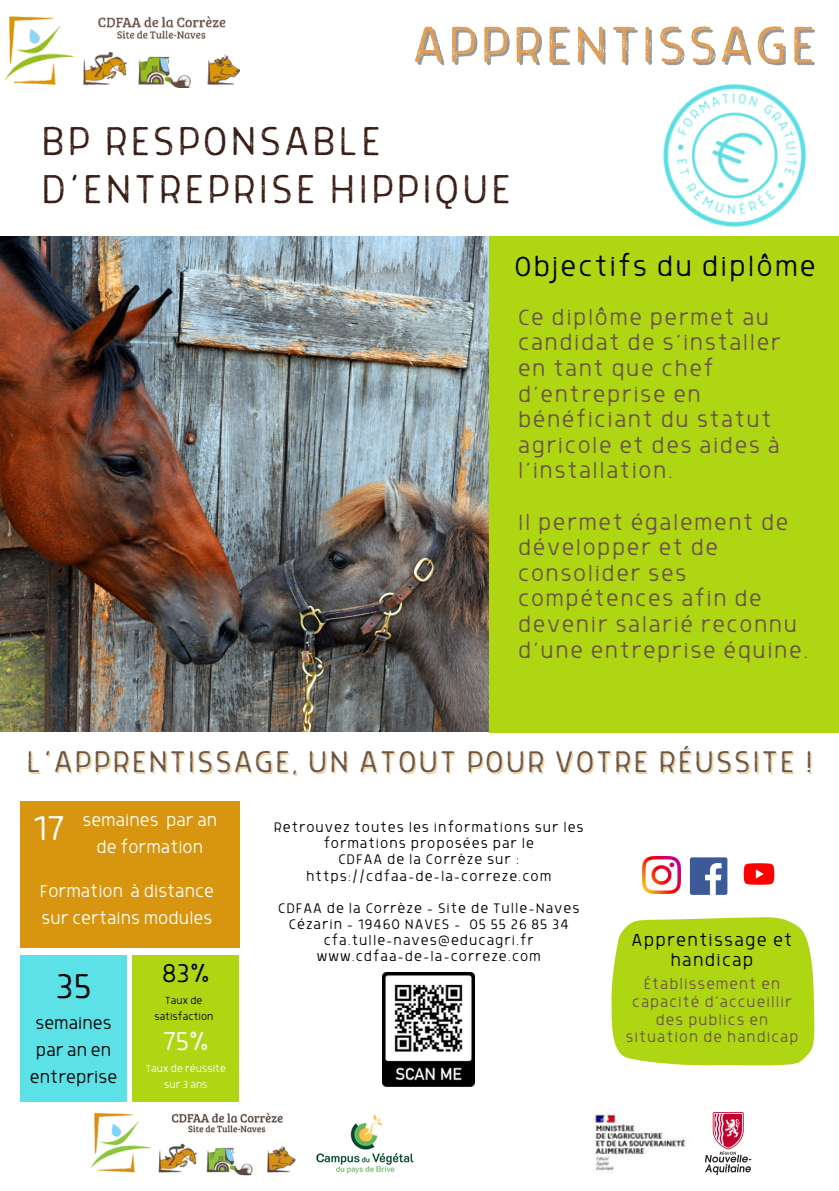
<style>
.page{position:relative;width:839px;height:1191px;background:#fff}
.page>*{position:absolute;margin:0;border:0;box-sizing:border-box;transform-origin:0 0}
.t1{font:59px "Grimpt Print Light Rust";letter-spacing:.06em;color:#e19e56}
.t2{font:46.6px "Grimpt Print Light Rust";letter-spacing:.06em;color:#3a1f18}
.t3{font:39.8px "Grimpt Print Light Rust";color:#fff}
.t4{font:39.8px "Grimpt Print Light Rust";color:#000}
.t5{font:34.6px "Grimpt Print Light Rust";letter-spacing:.06em;color:#695347}
.t6{font:32px "Grimpt Print Light Rust";letter-spacing:.06em;color:#000}
.t7{font:29.8px "Grimpt Print Light Rust";color:#000}
.t8{font:29.8px "Grimpt Print Light Rust";color:#fff}
.t9{font:25.4px/25.6px "Grimpt Print Light Rust";letter-spacing:.06em;color:#695347}
.t10{font:20.2px/20.6px "Grimpt Print Light Rust";letter-spacing:.06em;color:#000;text-align:center}
.t11{font:19.8px/27px "Grimpt Print Light Rust";color:#fff;text-align:center}
.t12{font:19.8px/27px "Grimpt Print Light Rust";color:#000;text-align:center}
.t13{font:17.2px/17.6px "Grimpt Print Light Rust";letter-spacing:.06em;color:#695347;text-align:center}
.t14{font:16px/16px "Grimpt Print Light Rust";letter-spacing:.06em;color:#000;text-align:center}
.t15{font:11.8px/15.8px "Grimpt Print Light Rust";color:#fff;text-align:center}
.t16{font:11.8px "Grimpt Print Light Rust";color:#000}
</style>
<div class="page">
<img style="left:6px;top:17px;width:234px;height:70px">
<img style="left:663px;top:83px;width:144px;height:145px">
<svg style="left:611px;top:917px;width:204px;height:149px;background:#b4d824"></svg>
<img style="left:0;top:236px;width:489px;height:495px">
<div style="left:489px;top:236px;width:349px;height:496px;background:#afd613"></div>
<div style="left:689px;top:857px;width:38px;height:38px;background:#3d5a98;border-radius:2px"></div>
<svg style="left:705px;top:863px;width:16px;height:32px"></svg>
<img style="left:642px;top:856px;width:38px;height:38px">
<img style="left:743px;top:863px;width:32px;height:22px">
<img style="left:383px;top:972px;width:91px;height:114px">
<div style="left:20px;top:801px;width:219px;height:147px;background:#d8950f"></div>
<div style="left:20px;top:955px;width:107px;height:146px;background:#5ce1e6"></div>
<div style="left:133px;top:955px;width:106px;height:146px;background:#afd613"></div>
<img style="left:90px;top:1112px;width:206px;height:64px">
<img style="left:313px;top:1114px;width:101px;height:60px">
<img style="left:593px;top:1110px;width:94px;height:61px">
<svg style="left:705px;top:1112px;width:46px;height:63px"></svg>
<p class="t1" style="left:412px;top:20px;width:404px">APPRENTISSAGE</p>
<p class="t2" style="left:41px;top:121px;width:341px">BP RESPONSABLE</p>
<p class="t2" style="left:41px;top:169px;width:471px">D’ENTREPRISE HIPPIQUE</p>
<p class="t6" style="left:514px;top:253px;width:303px">Objectifs du diplôme</p>
<p class="t9" style="left:518px;top:308px;width:264px">Ce diplôme permet au candidat de s’installer en tant que chef d’entreprise en bénéficiant du statut agricole et des aides à l’installation.</p>
<p class="t9" style="left:518px;top:512px;width:292px">Il permet également de développer et de consolider ses compétences afin de devenir salarié reconnu d’une entreprise équine.</p>
<h5 class="t5" style="left:27px;top:747px;width:787px">L’APPRENTISSAGE, UN ATOUT POUR VOTRE RÉUSSITE !</h5>
<p class="t3" style="left:33px;top:811px;width:33px">17</p>
<p class="t11" style="left:82px;top:809px;width:136px">semaines par an de formation</p>
<p class="t11" style="left:40px;top:880px;width:176px;text-align:left">Formation à distance sur certains modules</p>
<p class="t4" style="left:56px;top:969px;width:37px">35</p>
<p class="t12" style="left:30px;top:1012px;width:89px">semaines par an en entreprise</p>
<p class="t7" style="left:162px;top:960px;width:49px">83%</p>
<p class="t16" style="left:165px;top:995px;width:39px">Taux de</p>
<p class="t16" style="left:154px;top:1011px;width:61px">satisfaction</p>
<p class="t8" style="left:163px;top:1028px;width:47px">75%</p>
<p class="t15" style="left:146px;top:1062px;width:82px">Taux de réussite sur 3 ans</p>
<p class="t14" style="left:274px;top:822px;width:311px">Retrouvez toutes les informations sur les formations proposées par le</p>
<h3 class="t14" style="left:338px;top:854px;width:182px">CDFAA de la Corrèze sur :</h3>
<p class="t14" style="left:306px;top:870px;width:246px">https://cdfaa-de-la-correze.com</p>
<p class="t14" style="left:278px;top:902px;width:303px">CDFAA de la Corrèze - Site de Tulle-Naves</p>
<p class="t14" style="left:289px;top:918px;width:281px">Cézarin – 19460 NAVES - 05 55 26 85 34</p>
<p class="t14" style="left:324px;top:934px;width:212px">cfa.tulle-naves@educagri.fr</p>
<p class="t14" style="left:317px;top:950px;width:226px">www.cdfaa-de-la-correze.com</p>
<p class="t10" style="left:631px;top:932px;width:162px">Apprentissage et handicap</p>
<h2 class="t13" style="left:625px;top:978px;width:174px">Établissement en capacité d’accueillir des publics en situation de handicap</h2>
</div>
